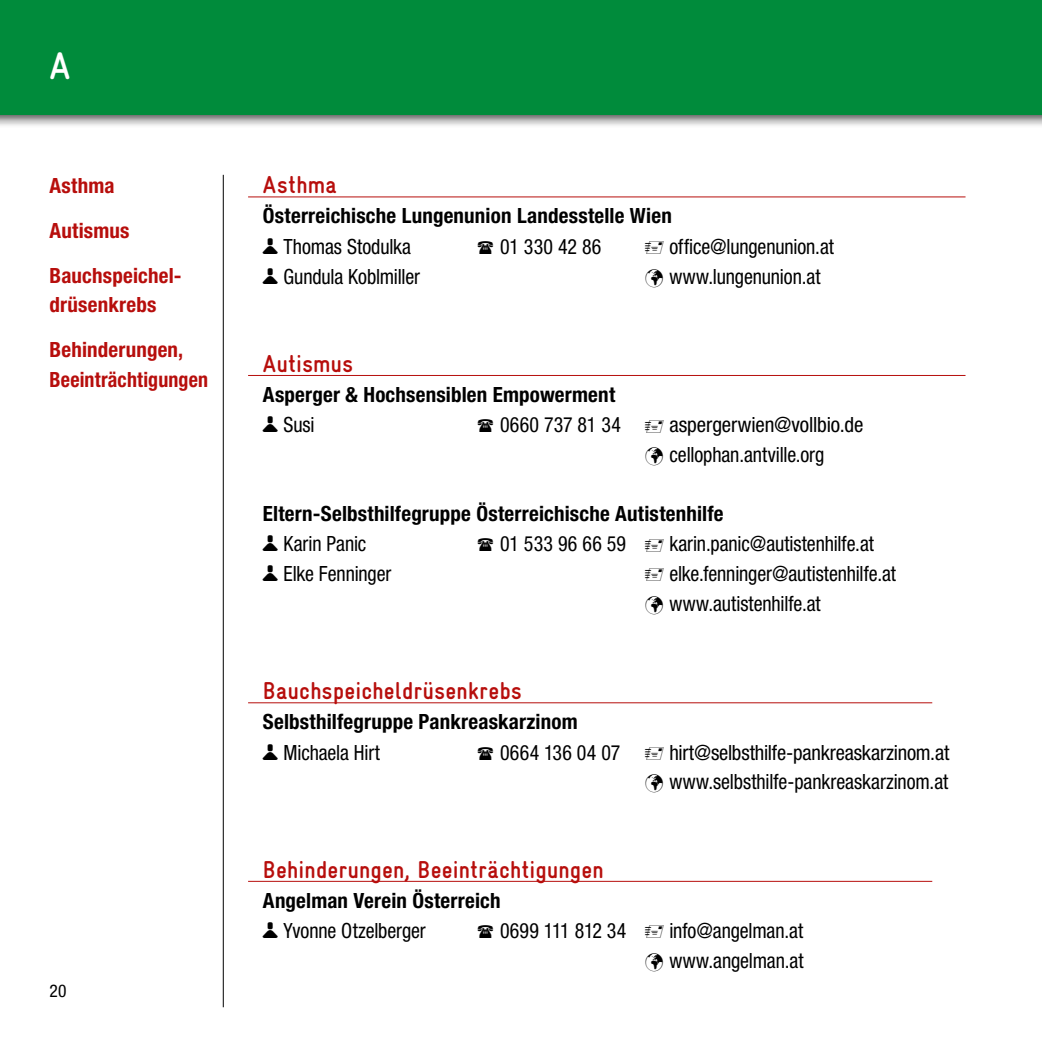
<style>
.page{position:relative;width:1042px;height:1042px;background:#fff}
.page>*{position:absolute;margin:0;border:0;box-sizing:border-box;transform-origin:0 0}
.t1{font:700 38.5px "Gravur Condensed";color:#fff}
.t2{font:700 24.5px "Gravur Condensed";letter-spacing:.01em;color:#b70e0c}
.t3{font:condensed 21px "Helvetica Neue LT Pro";letter-spacing:-.005em;color:#000;scale:.95 1}
.t4{font:700 condensed 21px "Helvetica Neue LT Pro";letter-spacing:.01em;color:#000}
.t5{font:700 condensed 21px/29.8px "Helvetica Neue LT Pro";letter-spacing:.01em;color:#b70e0c}
.t6{font:condensed 21px "Helvetica Neue LT Pro";letter-spacing:-.005em;color:#000}
.t7{font:condensed 21px "Helvetica Neue LT Pro";letter-spacing:.015em;color:#000;scale:.95 1}
.t8{font:condensed 17.5px "Helvetica Neue LT Pro";color:#000}
.s1{font-family:"shg user";font-stretch:normal;font-size:28px}
</style>
<div class="page">
<div style="left:0;top:0;width:1042px;height:128px;background:#000;opacity:.75"></div>
<div style="left:0;top:0;width:1042px;height:114px;background:#008b3b"></div>
<hr style="left:223px;top:175px;width:1px;height:832px;background:#000">
<hr style="left:248px;top:881px;width:684px;height:1px;background:#b70e0c">
<hr style="left:248px;top:702px;width:684px;height:1px;background:#b70e0c">
<hr style="left:248px;top:375px;width:717px;height:1px;background:#b70e0c">
<hr style="left:248px;top:196px;width:717px;height:1px;background:#b70e0c">
<p class="t1" style="left:50px;top:45px;width:22px">A</p>
<p class="t5" style="left:50px;top:171px;width:67px">Asthma</p>
<p class="t2" style="left:263px;top:171px;width:75px">Asthma</p>
<p class="t5" style="left:50px;top:215px;width:82px">Autismus</p>
<p class="t5" style="left:50px;top:260px;width:134px">Bauchspeichel&shy;drüsenkrebs</p>
<p class="t5" style="left:50px;top:334px;width:160px">Behinderungen,<br>Beeinträchtigungen</p>
<p class="t4" style="left:263px;top:203px;width:410px">Österreichische Lungenunion Landesstelle Wien</p>
<p class="t3" style="left:263px;top:234px;width:157px"><span class="s1">A</span> Thomas Stodulka</p>
<p class="t3" style="left:500px;top:234px;width:108px">01 330 42 86</p>
<p class="t3" style="left:669px;top:234px;width:175px">office@lungenunion.at</p>
<p class="t3" style="left:263px;top:264px;width:167px"><span class="s1">A</span> Gundula Koblmiller</p>
<p class="t3" style="left:645px;top:264px;width:186px">✓ www.lungenunion.at</p>
<h3 class="t2" style="left:263px;top:350px;width:92px">Autismus</h3>
<p class="t4" style="left:263px;top:381px;width:354px">Asperger &amp; Hochsensiblen Empowerment</p>
<p class="t3" style="left:263px;top:413px;width:56px"><span class="s1">A</span> Susi</p>
<p class="t7" style="left:500px;top:413px;width:129px">0660 737 81 34</p>
<p class="t6" style="left:669px;top:413px;width:196px">aspergerwien@vollbio.de</p>
<p class="t3" style="left:645px;top:442px;width:190px">✓ cellophan.antville.org</p>
<p class="t4" style="left:263px;top:500px;width:462px">Eltern-Selbsthilfegruppe Österreichische Autistenhilfe</p>
<p class="t3" style="left:263px;top:532px;width:110px"><span class="s1">A</span> Karin Panic</p>
<p class="t3" style="left:500px;top:532px;width:134px">01 533 96 66 59</p>
<p class="t3" style="left:669px;top:532px;width:217px">karin.panic@autistenhilfe.at</p>
<p class="t3" style="left:263px;top:561px;width:137px"><span class="s1">A</span> Elke Fenninger</p>
<p class="t3" style="left:669px;top:561px;width:240px">elke.fenninger@autistenhilfe.at</p>
<p class="t3" style="left:645px;top:591px;width:186px">✓ www.autistenhilfe.at</p>
<h3 class="t2" style="left:263px;top:677px;width:260px">Bauchspeicheldrüsenkrebs</h3>
<p class="t4" style="left:263px;top:709px;width:316px">Selbsthilfegruppe Pankreaskarzinom</p>
<p class="t3" style="left:263px;top:740px;width:125px"><span class="s1">A</span> Michaela Hirt</p>
<p class="t7" style="left:500px;top:740px;width:128px">0664 136 04 07</p>
<p class="t6" style="left:669px;top:740px;width:281px">hirt@selbsthilfe-pankreaskarzinom.at</p>
<p class="t3" style="left:645px;top:770px;width:321px">✓ www.selbsthilfe-pankreaskarzinom.at</p>
<p class="t8" style="left:50px;top:980px;width:18px">20</p>
<h3 class="t2" style="left:263px;top:856px;width:342px">Behinderungen, Beeinträchtigungen</h3>
<p class="t4" style="left:263px;top:887px;width:239px">Angelman Verein Österreich</p>
<p class="t3" style="left:263px;top:918px;width:173px"><span class="s1">A</span> Yvonne Otzelberger</p>
<p class="t3" style="left:500px;top:918px;width:135px">0699 111 812 34</p>
<p class="t3" style="left:669px;top:918px;width:142px">info@angelman.at</p>
<p class="t3" style="left:645px;top:948px;width:168px">✓ www.angelman.at</p>
</div>
